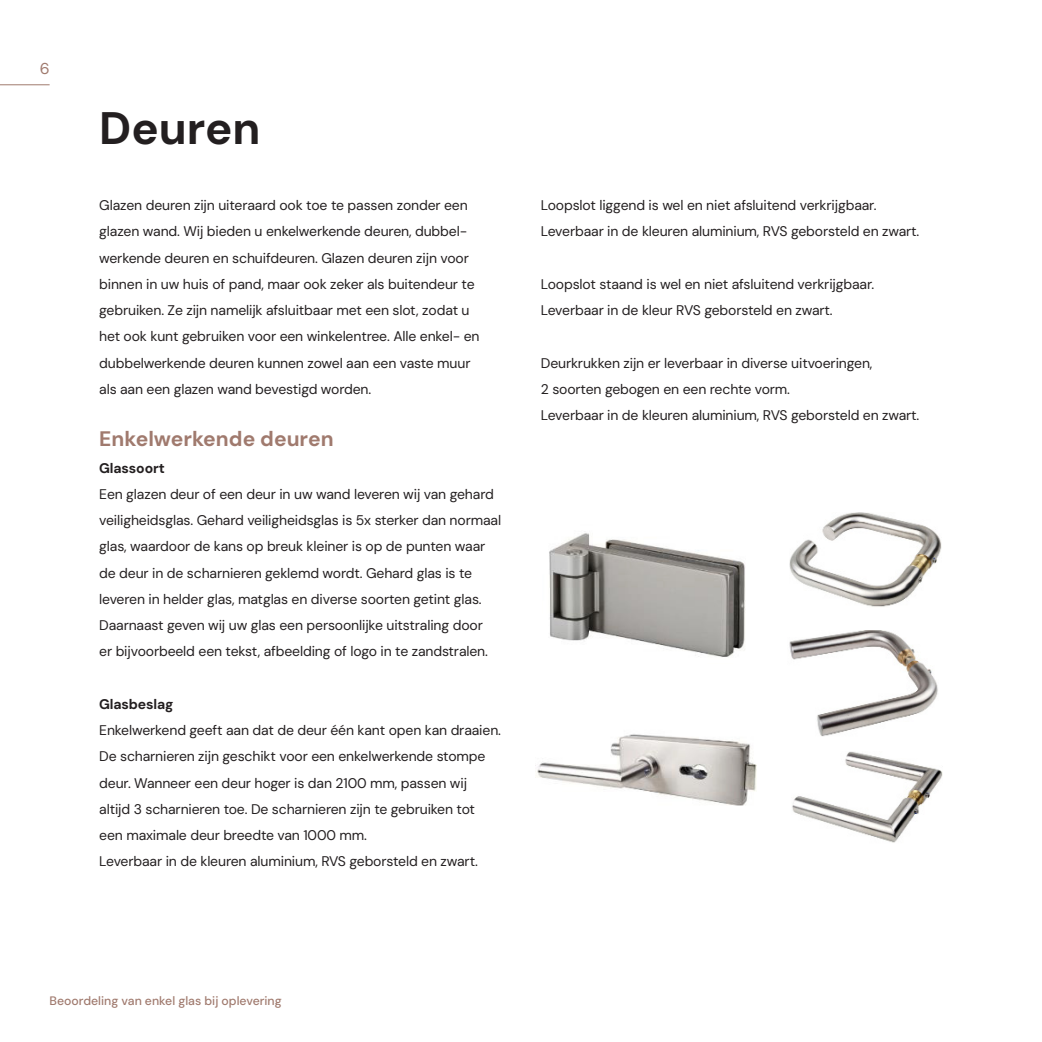
<style>
.page{position:relative;width:1042px;height:1042px;background:#fff}
.page>*{position:absolute;margin:0;border:0;box-sizing:border-box;transform-origin:0 0}
.Titel_binnenwerk{font:700 45.5px "DM Sans";color:#231f20}
.Artikel_naam{font:700 21px "DM Sans";color:#a07a6e}
.t1{font:15.75px "DM Sans";color:#a07a6e}
.Platte_tekst{font:14px/26.2px "DM Sans";letter-spacing:-.01em;color:#231f20}
.Platte_tekst-2{font:700 14px "DM Sans";letter-spacing:-.01em;color:#231f20}
.t2{font:500 12.25px "DM Sans";color:#a07a6e}
</style>
<div class="page">
<img style="left:549px;top:533px;width:197px;height:124px">
<img style="left:535px;top:734px;width:221px;height:72px">
<img style="left:789px;top:513px;width:152px;height:94px">
<img style="left:789px;top:630px;width:149px;height:107px">
<img style="left:792px;top:751px;width:151px;height:92px">
<hr style="left:0;top:84px;width:50px;height:1px;background:#a07a6e">
<p class="t1" style="left:40px;top:59px;width:11px">6</p>
<p class="Titel_binnenwerk" style="left:99px;top:100px;width:163px">Deuren</p>
<p class="Platte_tekst" style="left:99px;top:192px;width:382px">Glazen deuren zijn uiteraard ook toe te passen zonder een glazen wand. Wij bieden u enkelwerkende deuren, dubbel&shy;werkende deuren en schuifdeuren. Glazen deuren zijn voor binnen in uw huis of pand, maar ook zeker als buitendeur te gebruiken. Ze zijn namelijk afsluitbaar met een slot, zodat u het ook kunt gebruiken voor een winkelentree. Alle enkel- en dubbelwerkende deuren kunnen zowel aan een vaste muur als aan een glazen wand bevestigd worden.</p>
<p class="Artikel_naam" style="left:99px;top:426px;width:236px">Enkelwerkende deuren</p>
<p class="Platte_tekst-2" style="left:99px;top:459px;width:67px">Glassoort</p>
<p class="Platte_tekst" style="left:99px;top:481px;width:403px">Een glazen deur of een deur in uw wand leveren wij van gehard veiligheidsglas. Gehard veiligheidsglas is 5x sterker dan normaal glas, waardoor de kans op breuk kleiner is op de punten waar de deur in de scharnieren geklemd wordt. Gehard glas is te leveren in helder glas, matglas en diverse soorten getint glas.<br>Daarnaast geven wij uw glas een persoonlijke uitstraling door<br>er bijvoorbeeld een tekst, afbeelding of logo in te zandstralen.</p>
<p class="Platte_tekst-2" style="left:99px;top:695px;width:76px">Glasbeslag</p>
<p class="Platte_tekst" style="left:99px;top:717px;width:403px">Enkelwerkend geeft aan dat de deur één kant open kan draaien.<br>De scharnieren zijn geschikt voor een enkelwerkende stompe deur. Wanneer een deur hoger is dan 2100 mm, passen wij altijd 3 scharnieren toe. De scharnieren zijn te gebruiken tot een maximale deur breedte van 1000 mm.<br>Leverbaar in de kleuren aluminium, RVS geborsteld en zwart.</p>
<p class="Platte_tekst" style="left:541px;top:192px;width:380px">Loopslot liggend is wel en niet afsluitend verkrijgbaar.<br>Leverbaar in de kleuren aluminium, RVS geborsteld en zwart.</p>
<p class="Platte_tekst" style="left:541px;top:271px;width:335px">Loopslot staand is wel en niet afsluitend verkrijgbaar.<br>Leverbaar in de kleur RVS geborsteld en zwart.</p>
<p class="Platte_tekst" style="left:541px;top:349px;width:333px">Deurkrukken zijn er leverbaar in diverse uitvoeringen,<br>2 soorten gebogen en een rechte vorm.</p>
<p class="Platte_tekst" style="left:541px;top:402px;width:380px">Leverbaar in de kleuren aluminium, RVS geborsteld en zwart.</p>
<p class="t2" style="left:50px;top:992px;width:234px">Beoordeling van enkel glas bij oplevering</p>
</div>
